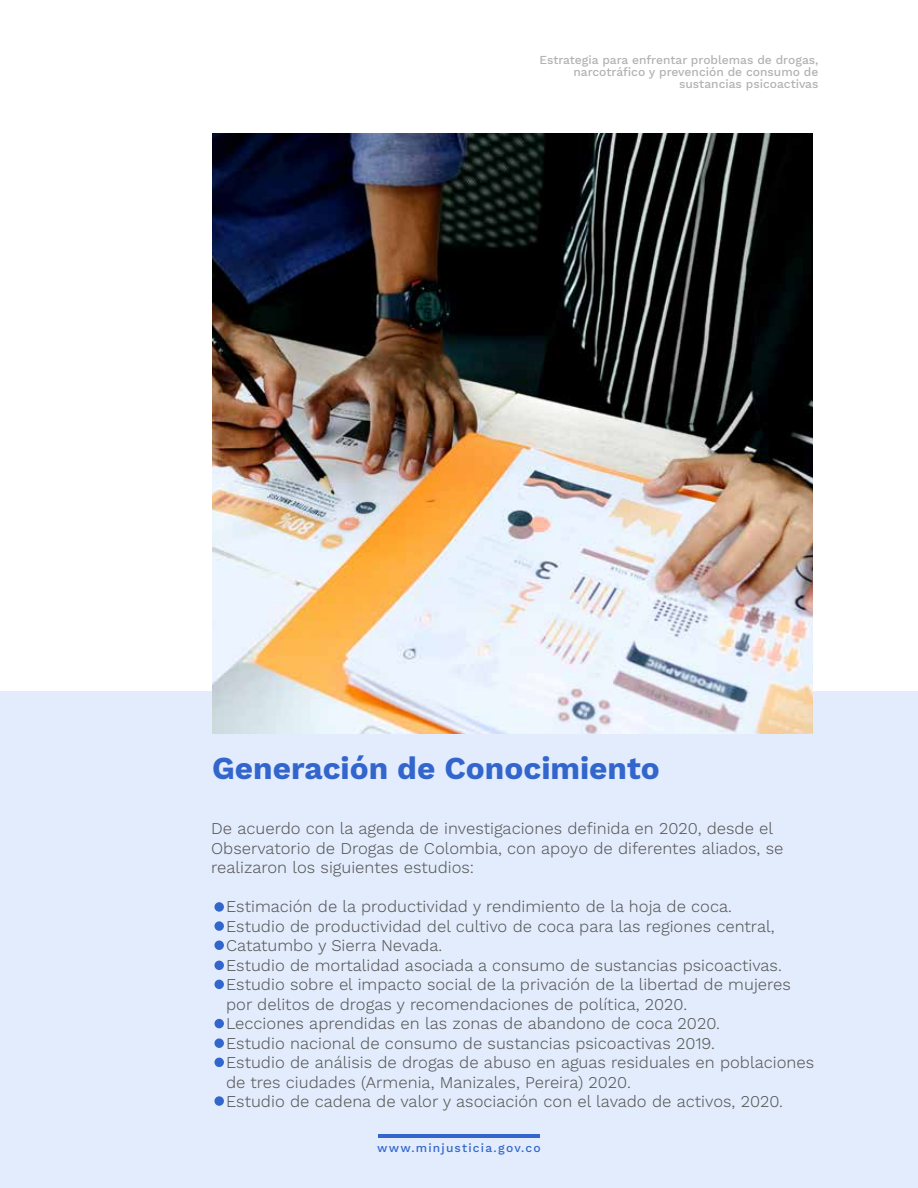
<style>
.page{position:relative;width:918px;height:1188px;background:#fff}
.page>*{position:absolute;margin:0;border:0;box-sizing:border-box;transform-origin:0 0}
.t1{font:700 31.5px "Work Sans";color:#36c}
.t2{font:300 16.5px/19.5px "Work Sans";color:#575756}
.t3{font:500 12px/12px "Work Sans";color:#b2b2b2;text-align:right}
.t4{font:500 12px "Work Sans";letter-spacing:.1em;color:#36c}
</style>
<div class="page">
<div style="left:0;top:692px;width:918px;height:496px;background:#e2ecfd"></div>
<img style="left:212px;top:133px;width:601px;height:601px">
<hr style="left:378px;top:1135px;width:162px;height:3px;background:#36c">
<div style="left:214px;top:902px;width:10px;height:10px;background:#36c;border-radius:50%"></div>
<div style="left:214px;top:921px;width:10px;height:10px;background:#36c;border-radius:50%"></div>
<div style="left:214px;top:941px;width:10px;height:9px;background:#36c;border-radius:50%"></div>
<div style="left:214px;top:961px;width:10px;height:9px;background:#36c;border-radius:50%"></div>
<div style="left:214px;top:980px;width:10px;height:9px;background:#36c;border-radius:50%"></div>
<div style="left:214px;top:1019px;width:10px;height:9px;background:#36c;border-radius:50%"></div>
<div style="left:214px;top:1096px;width:10px;height:10px;background:#36c;border-radius:50%"></div>
<div style="left:214px;top:1038px;width:10px;height:10px;background:#36c;border-radius:50%"></div>
<div style="left:214px;top:1058px;width:10px;height:9px;background:#36c;border-radius:50%"></div>
<p class="t3" style="left:539px;top:54px;width:281px">Estrategia para enfrentar problemas de drogas, narcotráfico y prevención de consumo de sustancias psicoactivas</p>
<h1 class="t1" style="left:212px;top:750px;width:449px">Generación de Conocimiento</h1>
<p class="t2" style="left:211px;top:820px;width:574px">De acuerdo con la agenda de investigaciones definida en 2020, desde el<br>Observatorio de Drogas de Colombia, con apoyo de diferentes aliados, se realizaron los siguientes estudios:</p>
<p class="t2" style="left:226px;top:898px;width:590px">Estimación de la productividad y rendimiento de la hoja de coca.<br>Estudio de productividad del cultivo de coca para las regiones central, Catatumbo y Sierra Nevada.<br>Estudio de mortalidad asociada a consumo de sustancias psicoactivas.<br>Estudio sobre el impacto social de la privación de la libertad de mujeres por delitos de drogas y recomendaciones de política, 2020.<br>Lecciones aprendidas en las zonas de abandono de coca 2020.<br>Estudio nacional de consumo de sustancias psicoactivas 2019.<br>Estudio de análisis de drogas de abuso en aguas residuales en poblaciones de tres ciudades (Armenia, Manizales, Pereira) 2020.<br>Estudio de cadena de valor y asociación con el lavado de activos, 2020.</p>
<p class="t4" style="left:377px;top:1141px;width:165px">www.minjusticia.gov.co</p>
</div>
